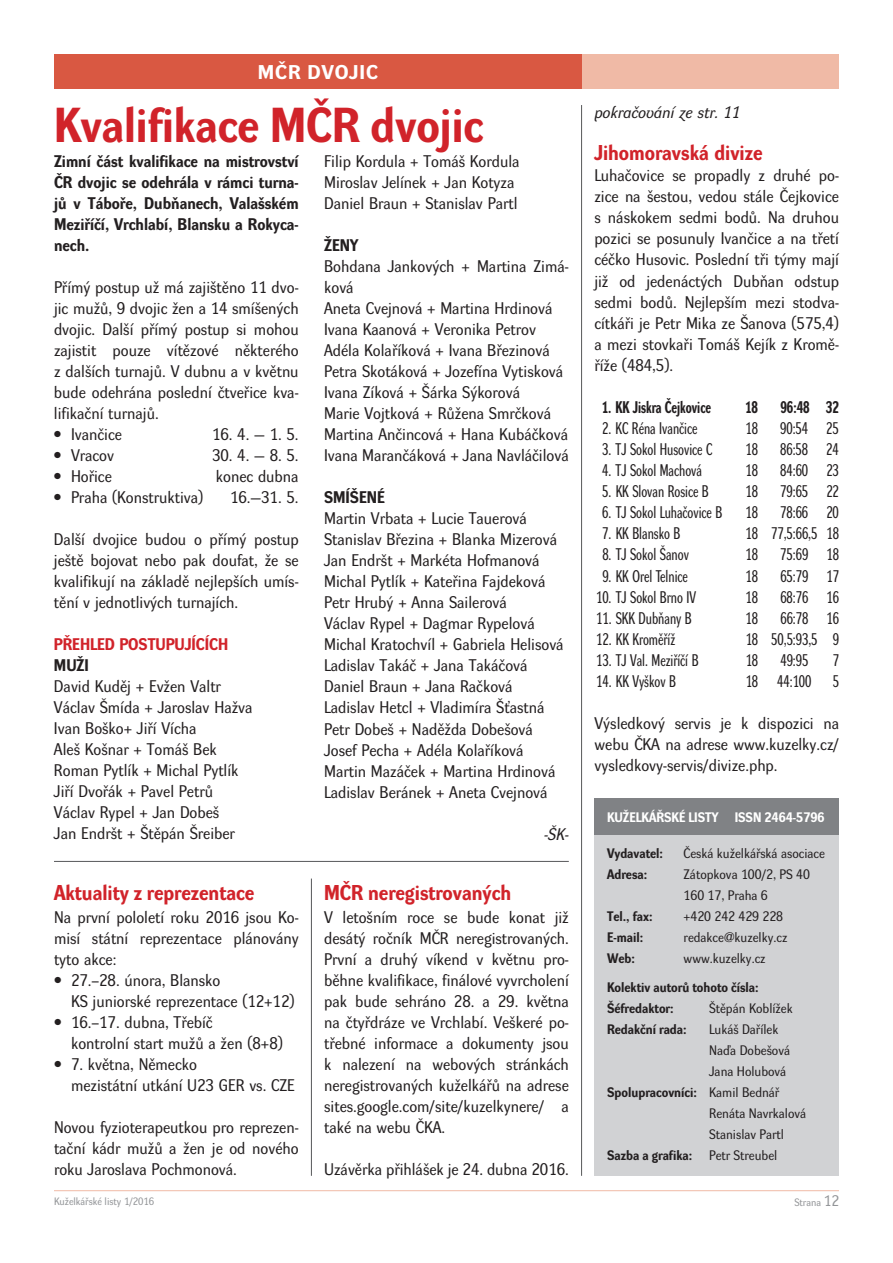
<style>
.page{position:relative;width:893px;height:1263px;background:#fff}
.page>*{position:absolute;margin:0;border:0;box-sizing:border-box;transform-origin:0 0}
.t1{font:800 48px "Dynamo RCE";color:#d1232a}
.t2{font:800 21px "Dynamo RCE";color:#d1232a}
.t3{font:800 19.5px "Dynamo RECE";letter-spacing:.05em;color:#fff}
.t4{font:16.5px/21px "Dynamo RCE";color:#231f20;text-align:justify}
.t5{font:16.5px "Dynamo RCCE";color:#231f20}
.t6{font:800 16.5px/21px "Dynamo RCE";color:#231f20;text-align:justify}
.t7{font:800 16.5px "Dynamo RCCE";color:#231f20}
.t8{font:italic 16.5px "Dynamo RCE";color:#231f20}
.t9{font:800 16.5px "Dynamo RCE";color:#d1232a}
.t10{font:13.5px/21px "Dynamo RCE";color:#231f20}
.t11{font:800 13.5px/21px "Dynamo RCE";color:#231f20}
.t12{font:800 13.5px "Dynamo RCE";color:#fff}
.t13{font:10.5px "Dynamo RCE";color:#939598}
.s1{font-weight:400}
.s2{font-size:15px}
</style>
<div class="page">
<hr style="left:54px;top:1190px;width:785px;height:1px;background:#f0baa6">
<svg style="left:791px;top:1190px;width:48px;height:2px"></svg>
<div style="left:594px;top:834px;width:245px;height:342px;background:#d1d2d4"></div>
<div style="left:594px;top:798px;width:245px;height:36px;background:#808285"></div>
<div style="left:582px;top:54px;width:257px;height:34px;background:#f0baa6"></div>
<div style="left:54px;top:54px;width:528px;height:34px;background:#d95842"></div>
<hr style="left:581px;top:105px;width:1px;height:1071px;background:#57585a">
<hr style="left:54px;top:861px;width:515px;height:1px;background:#57585a">
<hr style="left:311px;top:878px;width:1px;height:298px;background:#57585a">
<p class="t3" style="left:258px;top:61px;width:122px">MČR DVOJIC</p>
<h1 class="t1" style="left:54px;top:98px;width:431px">Kvalifikace MČR dvojic</h1>
<p class="t6" style="left:54px;top:151px;width:246px">Zimní část kvalifikace na mistrovství ČR dvojic se odehrála v rámci turna&shy;jů v Táboře, Dubňanech, Valašském Meziříčí, Vrchlabí, Blansku a Rokyca&shy;nech.</p>
<p class="t4" style="left:54px;top:277px;width:246px">Přímý postup už má zajištěno 11 dvo&shy;jic mužů, 9 dvojic žen a 14 smíšených dvojic. Další přímý postup si mohou zajistit pouze vítězové některého z dalších turnajů. V dubnu a v květnu bude odehrána poslední čtveřice kva&shy;lifikační turnajů.</p>
<p class="t4" style="left:54px;top:424px;width:69px">• Ivančice</p>
<p class="t4" style="left:212px;top:424px;width:88px">16. 4. — 1. 5.</p>
<p class="t4" style="left:54px;top:445px;width:62px">• Vracov</p>
<p class="t4" style="left:212px;top:445px;width:88px">30. 4. — 8. 5.</p>
<p class="t4" style="left:54px;top:466px;width:59px">• Hořice</p>
<p class="t4" style="left:216px;top:466px;width:84px">konec dubna</p>
<p class="t4" style="left:54px;top:487px;width:151px">• Praha (Konstruktiva)</p>
<p class="t4" style="left:230px;top:487px;width:70px">16.—31. 5.</p>
<p class="t4" style="left:54px;top:529px;width:246px">Další dvojice budou o přímý postup ještě bojovat nebo pak doufat, že se kvalifikují na základě nejlepších umís&shy;tění v jednotlivých turnajích.</p>
<p class="t9" style="left:54px;top:635px;width:176px">PŘEHLED POSTUPUJÍCÍCH</p>
<p class="t6" style="left:54px;top:655px;width:36px">MUŽI</p>
<p class="t4" style="left:54px;top:676px;width:200px;text-align:left">David Kuděj + Evžen Valtr<br>Václav Šmída + Jaroslav Hažva<br>Ivan Boško+ Jiří Vícha<br>Aleš Košnar + Tomáš Bek<br>Roman Pytlík + Michal Pytlík<br>Jiří Dvořák + Pavel Petrů<br>Václav Rypel + Jan Dobeš<br>Jan Endršt + Štěpán Šreiber</p>
<p class="t4" style="left:324px;top:151px;width:197px;text-align:left">Filip Kordula + Tomáš Kordula<br>Miroslav Jelínek + Jan Kotyza<br>Daniel Braun + Stanislav Partl</p>
<p class="t6" style="left:324px;top:235px;width:35px">ŽENY</p>
<p class="t4" style="left:324px;top:256px;width:246px;text-align:left">Bohdana Jankových + Martina Zimá&shy;ková<br>Aneta Cvejnová + Martina Hrdinová<br>Ivana Kaanová + Veronika Petrov<br>Adéla Kolaříková + Ivana Březinová<br>Petra Skotáková + Jozefína Vytisková<br>Ivana Zíková + Šárka Sýkorová<br>Marie Vojtková + Růžena Smrčková<br>Martina Ančincová + Hana Kubáčková<br>Ivana Marančáková + Jana Navláčilová</p>
<p class="t6" style="left:324px;top:487px;width:62px">SMÍŠENÉ</p>
<p class="t4" style="left:324px;top:508px;width:241px;text-align:left">Martin Vrbata + Lucie Tauerová<br>Stanislav Březina + Blanka Mizerová<br>Jan Endršt + Markéta Hofmanová<br>Michal Pytlík + Kateřina Fajdeková<br>Petr Hrubý + Anna Sailerová<br>Václav Rypel + Dagmar Rypelová<br>Michal Kratochvíl + Gabriela Helisová<br>Ladislav Takáč + Jana Takáčová<br>Daniel Braun + Jana Račková<br>Ladislav Hetcl + Vladimíra Šťastná<br>Petr Dobeš + Naděžda Dobešová<br>Josef Pecha + Adéla Kolaříková<br>Martin Mazáček + Martina Hrdinová<br>Ladislav Beránek + Aneta Cvejnová</p>
<p class="t8" style="left:544px;top:825px;width:26px">-ŠK-</p>
<p class="t2" style="left:54px;top:880px;width:202px">Aktuality z reprezentace</p>
<p class="t4" style="left:54px;top:906px;width:246px">Na první pololetí roku 2016 jsou Ko&shy;misí státní reprezentace plánovány tyto akce:</p>
<p class="t4" style="left:71px;top:969px;width:225px;text-indent:-17px">• 27.–28. února, Blansko<br>KS juniorské reprezentace (12+12)</p>
<p class="t4" style="left:71px;top:1011px;width:213px;text-indent:-17px">• 16.–17. dubna, Třebíč<br>kontrolní start mužů a žen (8+8)</p>
<p class="t4" style="left:71px;top:1053px;width:225px;text-indent:-17px">• 7. května, Německo<br>mezistátní utkání U23 GER vs. CZE</p>
<p class="t4" style="left:54px;top:1116px;width:246px">Novou fyzioterapeutkou pro reprezen&shy;tační kádr mužů a žen je od nového roku Jaroslava Pochmonová.</p>
<p class="t2" style="left:324px;top:880px;width:189px">MČR neregistrovaných</p>
<p class="t4" style="left:324px;top:906px;width:246px">V letošním roce se bude konat již desátý ročník MČR neregistrovaných.<br>První a druhý víkend v květnu pro&shy;běhne kvalifikace, finálové vyvrcholení pak bude sehráno 28. a 29. května na čtyřdráze ve Vrchlabí. Veškeré po&shy;třebné informace a dokumenty jsou k nalezení na webových stránkách neregistrovaných kuželkářů na adrese sites.google.com/site/kuzelkynere/ a také na webu ČKA.</p>
<p class="t4" style="left:324px;top:1158px;width:246px">Uzávěrka přihlášek je 24. dubna 2016.</p>
<p class="t8" style="left:594px;top:103px;width:147px">pokračování ze str. 11</p>
<p class="t2" style="left:594px;top:141px;width:170px">Jihomoravská divize</p>
<p class="t4" style="left:594px;top:165px;width:246px">Luhačovice se propadly z druhé po&shy;zice na šestou, vedou stále Čejkovice s náskokem sedmi bodů. Na druhou pozici se posunuly Ivančice a na třetí céčko Husovic. Poslední tři týmy mají již od jedenáctých Dubňan odstup sedmi bodů. Nejlepším mezi stodva&shy;cítkáři je Petr Mika ze Šanova (575,4) a mezi stovkaři Tomáš Kejík z Kromě&shy;říže (484,5).</p>
<p class="t7" style="left:602px;top:398px;width:111px">1. KK Jiskra Čejkovice</p>
<p class="t7" style="left:745px;top:398px;width:14px">18</p>
<p class="t7" style="left:780px;top:398px;width:60px">96:48 32</p>
<p class="t5" style="left:602px;top:419px;width:97px">2. KC Réna Ivančice</p>
<p class="t5" style="left:745px;top:419px;width:14px">18</p>
<p class="t5" style="left:780px;top:419px;width:60px">90:54 25</p>
<p class="t5" style="left:602px;top:440px;width:112px">3. TJ Sokol Husovice C</p>
<p class="t5" style="left:745px;top:440px;width:14px">18</p>
<p class="t5" style="left:780px;top:440px;width:60px">86:58 24</p>
<p class="t5" style="left:602px;top:461px;width:101px">4. TJ Sokol Machová</p>
<p class="t5" style="left:745px;top:461px;width:14px">18</p>
<p class="t5" style="left:780px;top:461px;width:60px">84:60 23</p>
<p class="t5" style="left:602px;top:482px;width:108px">5. KK Slovan Rosice B</p>
<p class="t5" style="left:745px;top:482px;width:14px">18</p>
<p class="t5" style="left:780px;top:482px;width:60px">79:65 22</p>
<p class="t5" style="left:602px;top:503px;width:122px">6. TJ Sokol Luhačovice B</p>
<p class="t5" style="left:746px;top:503px;width:14px">18</p>
<p class="t5" style="left:780px;top:503px;width:60px">78:66 20</p>
<p class="t5" style="left:602px;top:524px;width:80px">7. KK Blansko B</p>
<p class="t5" style="left:746px;top:524px;width:95px">18 77,5:66,5 18</p>
<p class="t5" style="left:602px;top:546px;width:88px">8. TJ Sokol Šanov</p>
<p class="t5" style="left:746px;top:546px;width:14px">18</p>
<p class="t5" style="left:780px;top:546px;width:60px">75:69 18</p>
<p class="t5" style="left:602px;top:567px;width:87px">9. KK Orel Telnice</p>
<p class="t5" style="left:746px;top:567px;width:14px">18</p>
<p class="t5" style="left:780px;top:567px;width:60px">65:79 17</p>
<p class="t5" style="left:596px;top:588px;width:101px">10. TJ Sokol Brno IV</p>
<p class="t5" style="left:746px;top:588px;width:14px">18</p>
<p class="t5" style="left:780px;top:588px;width:60px">68:76 16</p>
<p class="t5" style="left:596px;top:609px;width:97px">11. SKK Dubňany B</p>
<p class="t5" style="left:746px;top:609px;width:14px">18</p>
<p class="t5" style="left:780px;top:609px;width:60px">66:78 16</p>
<p class="t5" style="left:596px;top:630px;width:81px">12. KK Kroměříž</p>
<p class="t5" style="left:746px;top:630px;width:95px">18 50,5:93,5 9</p>
<p class="t5" style="left:596px;top:651px;width:104px">13. TJ Val. Meziříčí B</p>
<p class="t5" style="left:746px;top:651px;width:14px">18</p>
<p class="t5" style="left:780px;top:651px;width:29px">49:95</p>
<p class="t5" style="left:833px;top:651px;width:8px">7</p>
<p class="t5" style="left:596px;top:672px;width:81px">14. KK Vyškov B</p>
<p class="t5" style="left:746px;top:672px;width:67px">18 44:100</p>
<p class="t5" style="left:833px;top:672px;width:8px">5</p>
<p class="t4" style="left:595px;top:713px;width:246px">Výsledkový servis je k dispozici na webu ČKA na adrese www.kuzelky.cz/ vysledkovy-servis/divize.php.</p>
<p class="t12" style="left:607px;top:809px;width:219px">KUŽELKÁŘSKÉ LISTY ISSN 2464-5796</p>
<p class="t11" style="left:607px;top:843px;width:57px">Vydavatel:</p>
<p class="t10" style="left:684px;top:843px;width:143px">Česká kuželkářská asociace</p>
<p class="t11" style="left:607px;top:864px;width:42px">Adresa:</p>
<p class="t10" style="left:684px;top:864px;width:128px">Zátopkova 100/2, PS 40<br>160 17, Praha 6</p>
<p class="t11" style="left:607px;top:906px;width:47px">Tel., fax:</p>
<p class="t10" style="left:684px;top:906px;width:101px">+420 242 429 228</p>
<p class="t11" style="left:607px;top:927px;width:38px">E-mail:</p>
<p class="t10" style="left:684px;top:927px;width:105px">redakce@kuzelky.cz</p>
<p class="t11" style="left:607px;top:948px;width:29px">Web:</p>
<p class="t10" style="left:684px;top:948px;width:83px">www.kuzelky.cz</p>
<p class="t11" style="left:607px;top:977px;width:153px">Kolektiv autorů tohoto čísla:<br>Šéfredaktor:</p>
<p class="t10" style="left:709px;top:998px;width:85px">Štěpán Koblížek</p>
<p class="t11" style="left:607px;top:1019px;width:81px">Redakční rada:</p>
<p class="t10" style="left:709px;top:1019px;width:71px">Lukáš Dařílek</p>
<p class="t10" style="left:709px;top:1040px;width:82px">Naďa Dobešová</p>
<p class="t10" style="left:709px;top:1061px;width:79px">Jana Holubová</p>
<p class="t11" style="left:607px;top:1082px;width:174px">Spolupracovníci: <span class="s1">Kamil Bednář</span></p>
<p class="t10" style="left:709px;top:1103px;width:99px">Renáta Navrkalová</p>
<p class="t10" style="left:709px;top:1124px;width:76px">Stanislav Partl</p>
<p class="t11" style="left:607px;top:1145px;width:87px">Sazba a grafika:</p>
<p class="t10" style="left:709px;top:1145px;width:70px">Petr Streubel</p>
<p class="t13" style="left:54px;top:1195px;width:102px">Kuželkářské listy 1/2016</p>
<p class="t13" style="left:794px;top:1197px;width:46px">Strana <span class="s2">12</span></p>
</div>
